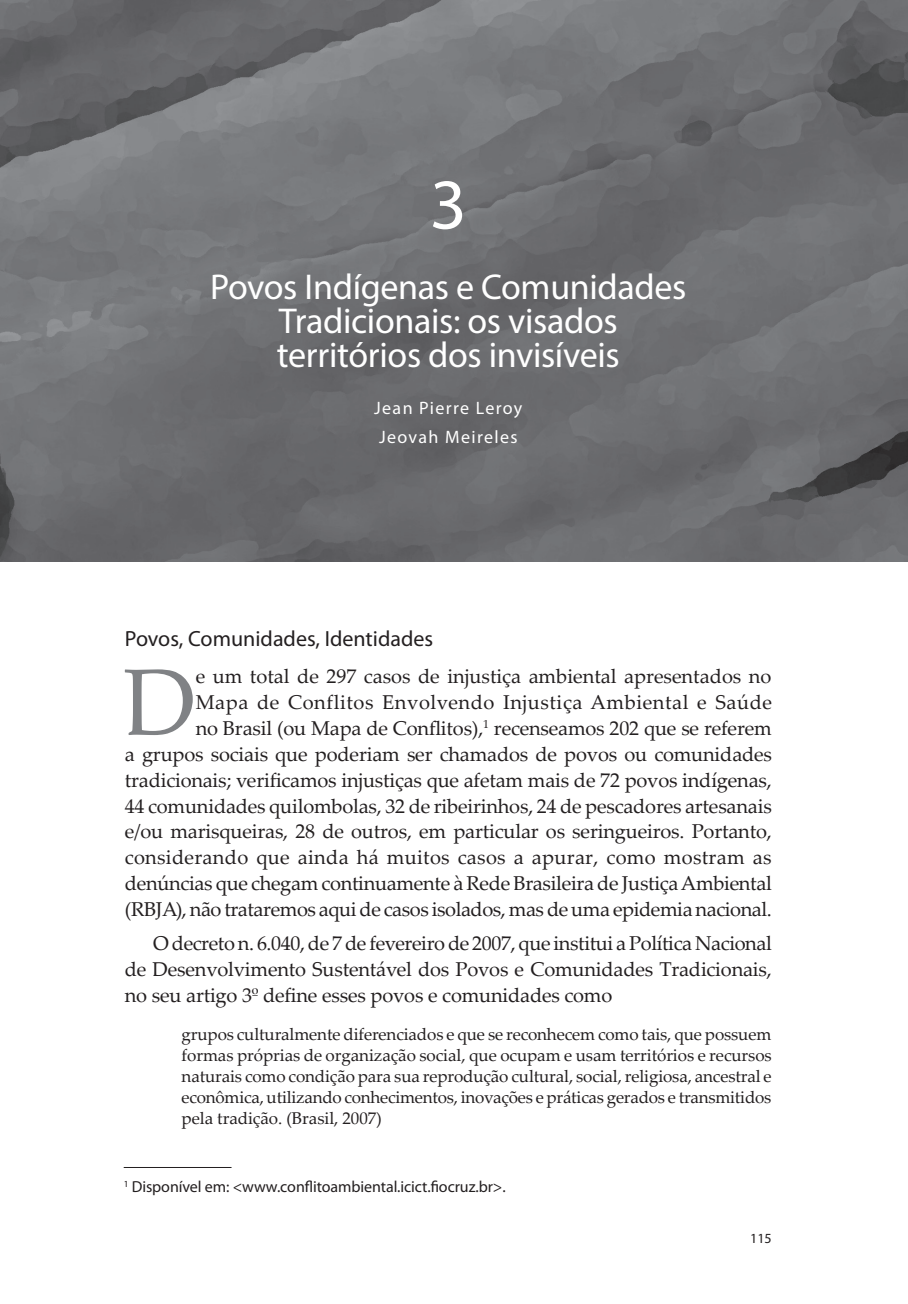
<style>
.page{position:relative;width:908px;height:1304px;background:#fff}
.page>*{position:absolute;margin:0;border:0;box-sizing:border-box;transform-origin:0 0}
.t1{font:94.6px "Palatino Linotype";color:#808285}
.t2{font:72px "Myriad Pro";color:#fff}
.t3{font:36px/34px "Myriad Pro";letter-spacing:-.01em;color:#fff;text-align:center}
.t4{font:22px "Myriad Pro";color:#231f20}
.t5{font:20px/26px "Palatino Linotype";letter-spacing:-.01em;color:#231f20;text-align:right}
.t6{font:18px/29.4px "Myriad Pro";letter-spacing:.075em;color:#fff}
.t7{font:17px/21px "Palatino Linotype";letter-spacing:-.015em;color:#231f20;text-align:justify}
.t8{font:16px "Myriad Pro";letter-spacing:-.005em;color:#231f20}
.t9{font:14px "Myriad Pro";color:#231f20}
</style>
<div class="page">
<img style="left:1px;top:0;width:906px;height:561px">
<hr style="left:124px;top:1167px;width:107px;height:1px;background:#231f20">
<h2 class="t2" style="left:429px;top:160px;width:38px">3</h2>
<h3 class="t3" style="left:210px;top:270px;width:477px">Povos Indígenas e Comunidades<br>Tradicionais: os visados territórios dos invisíveis</h3>
<p class="t6" style="left:374px;top:393px;width:149px">Jean Pierre Leroy<br>Jeovah Meireles</p>
<p class="t4" style="left:125px;top:625px;width:310px">Povos, Comunidades, Identidades</p>
<h1 class="t1" style="left:123px;top:635px;width:75px">D</h1>
<p class="t5" style="left:125px;top:662px;width:648px">e um total de 297 casos de injustiça ambiental apresentados no<br>Mapa de Conflitos Envolvendo Injustiça Ambiental e Saúde<br>no Brasil (ou Mapa de Conflitos),<sup>1</sup> recenseamos 202 que se referem<br>a grupos sociais que poderiam ser chamados de povos ou comunidades tradicionais; verificamos injustiças que afetam mais de 72 povos indígenas, 44 comunidades quilombolas, 32 de ribeirinhos, 24 de pescadores artesanais e/ou marisqueiras, 28 de outros, em particular os seringueiros. Portanto, considerando que ainda há muitos casos a apurar, como mostram as denúncias que chegam continuamente à Rede Brasileira de Justiça Ambiental (RBJA), não trataremos aqui de casos isolados, mas de uma epidemia nacional.</p>
<p class="t5" style="left:125px;top:930px;width:648px;text-align:justify;text-indent:28px">O decreto n. 6.040, de 7 de fevereiro de 2007, que institui a Política Nacional de Desenvolvimento Sustentável dos Povos e Comunidades Tradicionais, no seu artigo 3º define esses povos e comunidades como</p>
<p class="t7" style="left:181px;top:1023px;width:591px">grupos culturalmente diferenciados e que se reconhecem como tais, que possuem formas próprias de organização social, que ocupam e usam territórios e recursos naturais como condição para sua reprodução cultural, social, religiosa, ancestral e econômica, utilizando conhecimentos, inovações e práticas gerados e transmitidos pela tradição. (Brasil, 2007)</p>
<p class="t8" style="left:124px;top:1177px;width:383px"><sup>1</sup> Disponível em: &lt;www.conflitoambiental.icict.fiocruz.br&gt;.</p>
<p class="t9" style="left:749px;top:1230px;width:23px">115</p>
</div>
